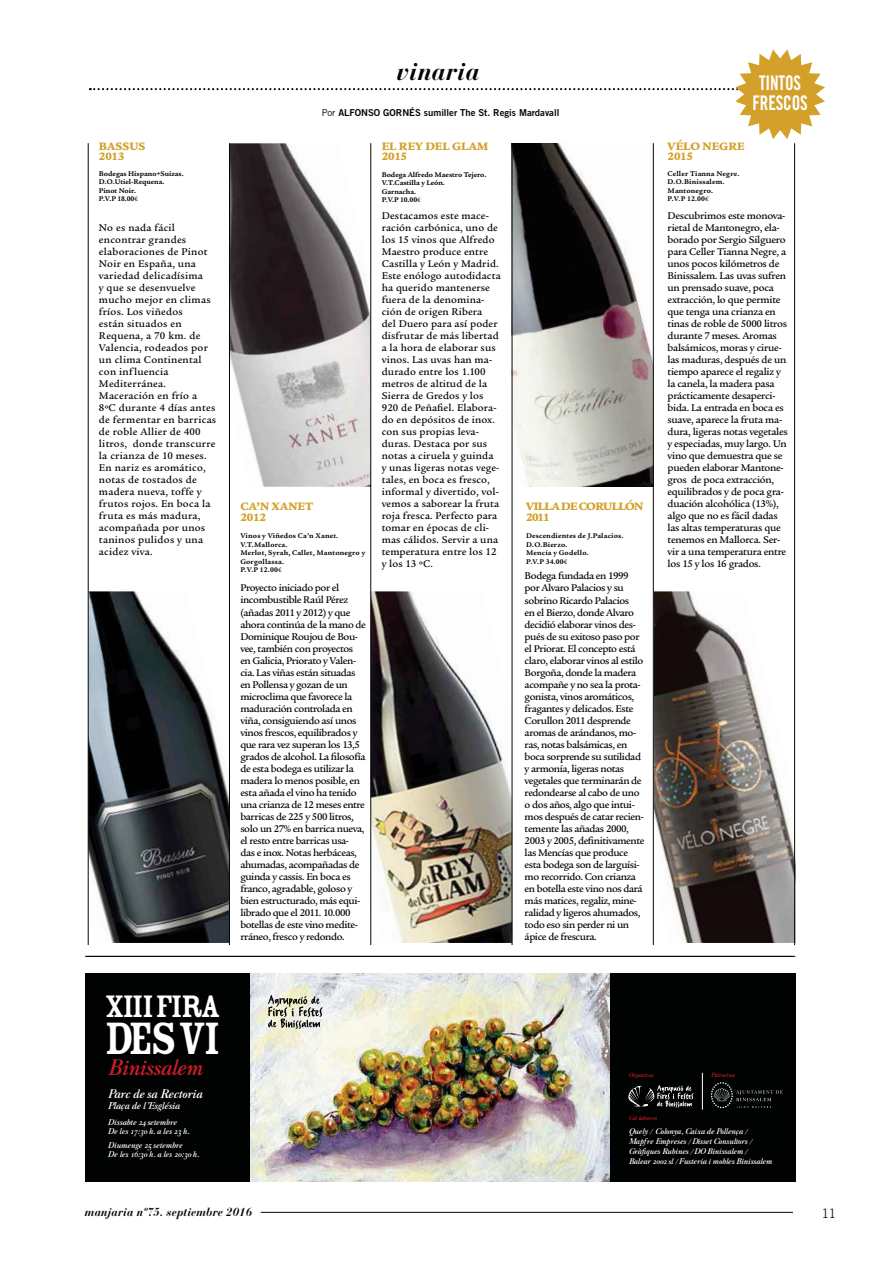
<style>
.page{position:relative;width:893px;height:1263px;background:#fff}
.page>*{position:absolute;margin:0;border:0;box-sizing:border-box;transform-origin:0 0}
.t1{font:49.8px "Rosewood Fill";color:#fff}
.t2{font:34.05px "Rosewood Fill";letter-spacing:-.07em;color:#fff}
.t3{font:italic 700 25.5px "Bauer Bodoni";color:#030806}
.t4{font:italic 700 22.35px "Caslon Classico";letter-spacing:-.04em;color:#c91e25}
.t5{font:20.1px/20.7px "Trade Gothic Bold Cond Twenty";letter-spacing:-.01em;color:#fff;text-align:center;scale:.85 1}
.t6{font:300 12.9px "Trade Gothic";color:#030806}
.t7{font:italic 700 12.6px "Caslon Classico";letter-spacing:-.03em;color:#fff}
.t8{font:11.7px/10.6px "Legacy Ser ITC Ultr";color:#d3a02a}
.t9{font:italic 700 11.7px "Bauer Bodoni";color:#030806}
.t10{font:11.7px/10.6px "Legacy Ser ITC Ultr";letter-spacing:-.05em;color:#d3a02a}
.t11{font:500 10.65px/12px "Legacy Ser ITC";letter-spacing:-.025em;color:#030806}
.t12{font:500 10.65px/12px "Legacy Ser ITC";letter-spacing:.01em;color:#030806}
.t13{font:500 10.65px/12px "Legacy Ser ITC";letter-spacing:.02em;color:#030806}
.t14{font:italic 700 10.05px "Caslon Classico";letter-spacing:-.03em;color:#fff}
.t15{font:9.6px "Trade Gothic Bold Two";color:#030806}
.t16{font:italic 700 8.4px/9px "Caslon Classico";letter-spacing:-.03em;color:#fff}
.t17{font:italic 700 8.25px/9.9px "Caslon Classico";letter-spacing:-.03em;color:#fff}
.t18{font:700 7.35px/8.6px "Legacy Ser ITC";letter-spacing:.025em;color:#030806}
.t19{font:700 7.35px/8.6px "Legacy Ser ITC";color:#030806}
.t20{font:italic 700 6.15px "Caslon Classico";letter-spacing:-.03em;color:#c91e25}
.s1{font-family:"Euro Mono";font-weight:400;font-size:6.3px}
.s2{font-family:"Trade Gothic"}
</style>
<div class="page">
<hr style="left:261px;top:1212px;width:532px;height:1px;background:#030806">
<img style="left:654px;top:591px;width:140px;height:352px">
<img style="left:89px;top:591px;width:140px;height:352px">
<img style="left:230px;top:143px;width:140px;height:344px">
<img style="left:371px;top:591px;width:141px;height:352px">
<img style="left:513px;top:143px;width:140px;height:344px">
<hr style="left:88px;top:143px;width:1px;height:802px;background:#030806">
<hr style="left:794px;top:143px;width:1px;height:802px;background:#030806">
<hr style="left:512px;top:143px;width:1px;height:802px;background:#030806">
<hr style="left:653px;top:143px;width:1px;height:802px;background:#030806">
<hr style="left:229px;top:143px;width:1px;height:802px;background:#030806">
<hr style="left:370px;top:143px;width:1px;height:802px;background:#030806">
<hr style="left:85px;top:956px;width:710px;height:1px;background:#030806">
<div style="left:85px;top:973px;width:710px;height:208px;background:#010202"></div>
<img style="left:251px;top:973px;width:359px;height:208px">
<svg style="left:268px;top:995px;width:55px;height:34px;background:#afb0a3"></svg>
<svg style="left:628px;top:1085px;width:65px;height:22px"></svg>
<svg style="left:711px;top:1082px;width:71px;height:26px"></svg>
<hr style="left:702px;top:1073px;width:1px;height:37px;background:#fff">
<svg style="left:90px;top:49px;width:735px;height:90px"></svg>
<p class="t8" style="left:99px;top:142px;width:48px">BASSUS<br>2013</p>
<p class="t19" style="left:99px;top:170px;width:86px">Bodegas Hispano+Suizas.<br>D.O.Utiel-Requena.<br>Pinot Noir.<br>P.V.P 18.00<span class="s1">€</span></p>
<p class="t13" style="left:99px;top:222px;width:119px">No es nada fácil encontrar grandes elaboraciones de Pinot<br>Noir en España, una variedad delicadísima<br>y que se desenvuelve mucho mejor en climas fríos. Los viñedos<br>están situados en<br>Requena, a 70 km. de<br>Valencia, rodeados por un clima Continental con influencia<br>Mediterránea.<br>Maceración en frío a<br>8ºC durante 4 días antes de fermentar en barricas de roble Allier de 400 litros, donde transcurre la crianza de 10 meses.<br>En nariz es aromático, notas de tostados de madera nueva, toffe y frutos rojos. En boca la fruta es más madura, acompañada por unos taninos pulidos y una acidez viva.</p>
<h2 class="t2" style="left:105px;top:995px;width:118px">XIII FIRA</h2>
<h1 class="t1" style="left:105px;top:1022px;width:118px">DES VI</h1>
<h3 class="t4" style="left:107px;top:1059px;width:98px">Binissalem</h3>
<p class="t7" style="left:108px;top:1089px;width:97px">Parc de sa Rectoria</p>
<p class="t14" style="left:108px;top:1102px;width:74px">Plaça de l’Església</p>
<p class="t16" style="left:108px;top:1118px;width:83px">Dissabte 24 setembre<br>De les 17:30 h. a les 23 h.</p>
<p class="t16" style="left:108px;top:1142px;width:93px">Diumenge 25 setembre<br>De les 16:30 h. a les 20:30 h.</p>
<h3 class="t3" style="left:396px;top:62px;width:85px">vinaria</h3>
<p class="t15" style="left:322px;top:109px;width:239px"><span class="s2">Por</span> ALFONSO GORNÉS sumiller The St. Regis Mardavall</p>
<p class="t8" style="left:382px;top:142px;width:108px">EL REY DEL GLAM<br>2015</p>
<h3 class="t5" style="left:752px;top:74px;width:66px">TINTOS<br>FRESCOS</h3>
<p class="t8" style="left:667px;top:142px;width:79px">VÉLO NEGRE<br>2015</p>
<p class="t19" style="left:382px;top:170px;width:106px">Bodega Alfredo Maestro Tejero.<br>V.T.Castilla y León.<br>Garnacha.<br>P.V.P 10.00<span class="s1">€</span></p>
<p class="t18" style="left:667px;top:170px;width:73px">Celler Tianna Negre.<br>D.O.Binissalem.<br>Mantonegro.<br>P.V.P 12.00<span class="s1">€</span></p>
<p class="t11" style="left:667px;top:210px;width:122px">Descubrimos este monova&shy;rietal de Mantonegro, ela&shy;borado por Sergio Silguero para Celler Tianna Negre, a unos pocos kilómetros de<br>Binissalem. Las uvas sufren un prensado suave, poca extracción, lo que permite que tenga una crianza en tinas de roble de 5000 litros durante 7 meses. Aromas balsámicos, moras y cirue&shy;las maduras, después de un tiempo aparece el regaliz y la canela, la madera pasa prácticamente desaperci&shy;bida. La entrada en boca es suave, aparece la fruta ma&shy;dura, ligeras notas vegetales y especiadas, muy largo. Un vino que demuestra que se pueden elaborar Mantone&shy;gros de poca extracción, equilibrados y de poca gra&shy;duación alcohólica (13%), algo que no es fácil dadas las altas temperaturas que tenemos en Mallorca. Ser&shy;vir a una temperatura entre los 15 y los 16 grados.</p>
<p class="t12" style="left:382px;top:210px;width:121px">Destacamos este mace&shy;ración carbónica, uno de los 15 vinos que Alfredo<br>Maestro produce entre<br>Castilla y León y Madrid.<br>Este enólogo autodidacta ha querido mantenerse fuera de la denomina&shy;ción de origen Ribera<br>del Duero para así poder disfrutar de más libertad a la hora de elaborar sus vinos. Las uvas han ma&shy;durado entre los 1.100 metros de altitud de la<br>Sierra de Gredos y los<br>920 de Peñafiel. Elabora&shy;do en depósitos de inox. con sus propias leva&shy;duras. Destaca por sus notas a ciruela y guinda y unas ligeras notas vege&shy;tales, en boca es fresco, informal y divertido, vol&shy;vemos a saborear la fruta roja fresca. Perfecto para tomar en épocas de cli&shy;mas cálidos. Servir a una temperatura entre los 12 y los 13 ºC.</p>
<p class="t8" style="left:240px;top:503px;width:74px">CA’N XANET<br>2012</p>
<p class="t10" style="left:526px;top:503px;width:119px">VILLA DE CORULLÓN<br>2011</p>
<p class="t18" style="left:240px;top:532px;width:126px">Vinos y Viñedos Ca’n Xanet.<br>V.T.Mallorca.<br>Merlot, Syrah, Callet, Mantonegro y<br>Gorgollassa.<br>P.V.P 12.00<span class="s1">€</span></p>
<p class="t18" style="left:526px;top:532px;width:99px">Descendientes de J.Palacios.<br>D.O.Bierzo.<br>Mencía y Godello.<br>P.V.P 34.00<span class="s1">€</span></p>
<p class="t11" style="left:240px;top:583px;width:127px">Proyecto iniciado por el incombustible Raúl Pérez (añadas 2011 y 2012) y que ahora continúa de la mano de<br>Dominique Roujou de Bou&shy;vee, también con proyectos en Galicia, Priorato y Valen&shy;cia. Las viñas están situadas en Pollensa y gozan de un microclima que favorece la maduración controlada en viña, consiguiendo así unos vinos frescos, equilibrados y que rara vez superan los 13,5 grados de alcohol. La filosofía de esta bodega es utilizar la madera lo menos posible, en esta añada el vino ha tenido una crianza de 12 meses entre barricas de 225 y 500 litros, solo un 27% en barrica nueva, el resto entre barricas usa&shy;das e inox. Notas herbáceas, ahumadas, acompañadas de guinda y cassis. En boca es franco, agradable, goloso y bien estructurado, más equi&shy;librado que el 2011. 10.000 botellas de este vino medite&shy;rráneo, fresco y redondo.</p>
<p class="t11" style="left:524px;top:571px;width:121px">Bodega fundada en 1999 por Alvaro Palacios y su sobrino Ricardo Palacios<br>en el Bierzo, donde Alvaro decidió elaborar vinos des&shy;pués de su exitoso paso por el Priorat. El concepto está claro, elaborar vinos al estilo<br>Borgoña, donde la madera acompañe y no sea la prota&shy;gonista, vinos aromáticos, fragantes y delicados. Este<br>Corullon 2011 desprende aromas de arándanos, mo&shy;ras, notas balsámicas, en boca sorprende su sutilidad y armonía, ligeras notas vegetales que terminarán de redondearse al cabo de uno o dos años, algo que intui&shy;mos después de catar recien&shy;temente las añadas 2000,<br>2003 y 2005, definitivamente las Mencías que produce esta bodega son de larguísi&shy;mo recorrido. Con crianza en botella este vino nos dará más matices, regaliz, mine&shy;ralidad y ligeros ahumados, todo eso sin perder ni un ápice de frescura.</p>
<p class="t20" style="left:628px;top:1073px;width:26px">Organitza</p>
<p class="t20" style="left:711px;top:1073px;width:25px">Patrocina</p>
<p class="t20" style="left:628px;top:1115px;width:30px">Col·laboren</p>
<p class="t17" style="left:628px;top:1127px;width:145px">Quely / Colonya, Caixa de Pollença / Mapfre Empreses / Disset Consultors / Gràfiques Rubines / DO Binissalem /<br>Balear 2002 sl / Fusteria i mobles Binissalem</p>
<p class="t9" style="left:85px;top:1207px;width:169px">manjaria nº75. septiembre 2016</p>
<p class="t6" style="left:821px;top:1208px;width:16px">11</p>
</div>
